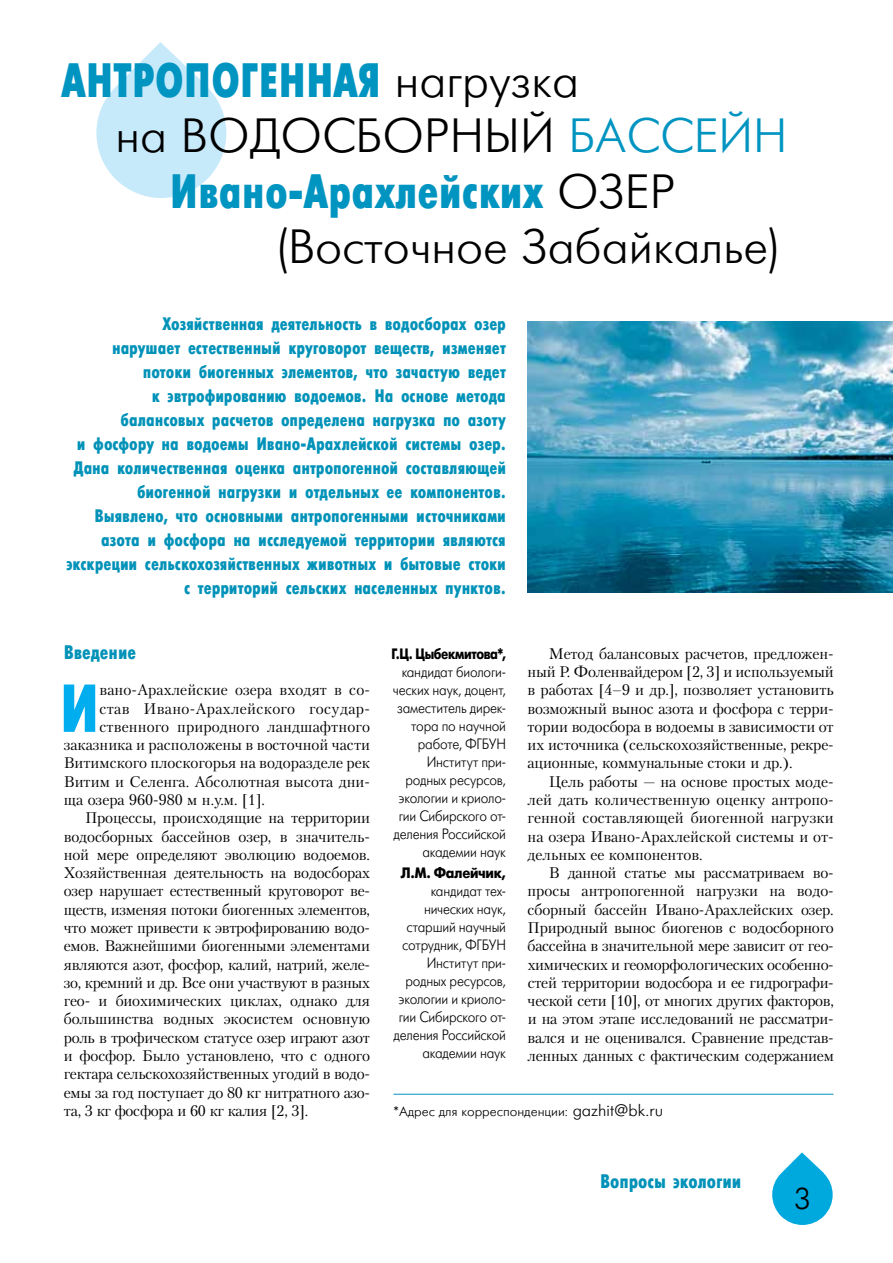
<style>
.page{position:relative;width:893px;height:1263px;background:#fff}
.page>*{position:absolute;margin:0;border:0;box-sizing:border-box;transform-origin:0 0}
.t1{font:67.65px "Futuris X Cond C";color:#00aeef}
.t2{font:48px "Futuris X Cond C";color:#0094c1}
.t3{font:48px "Futuris C";color:#000}
.t4{font:48px "Futuris C";color:#0094c1}
.t5{font:30px "Futuris Cyrillic";color:#000}
.t6{font:19.5px "Futuris X Cond C";color:#0092b8}
.t7{font:18px/24px "Futuris X Cond C";color:#0092b8;text-align:right}
.t8{font:15.3px/18.3px "Petersburg C";letter-spacing:-.01em;color:#000;text-align:justify}
.t9{font:15.3px "Petersburg C";letter-spacing:.01em;color:#000}
.t10{font:15.3px "Petersburg C";letter-spacing:.02em;color:#000}
.t11{font:15px/18px "Futuris C";letter-spacing:-.015em;color:#000;text-align:right;scale:.9 1}
.t12{font:700 15px "Futuris C";letter-spacing:-.025em;color:#000;scale:.81 1}
.t13{font:700 15px "Futuris C";letter-spacing:-.025em;color:#000;scale:.9 1}
.t14{font:13.5px "Futuris C";color:#000}
.s1{font-family:"Futuris C";color:#000}
.s2{color:#000}
.s3{font-size:16.5px}
</style>
<div class="page">
<svg style="left:96px;top:42px;width:130px;height:156px"></svg>
<svg style="left:772px;top:1152px;width:61px;height:73px"></svg>
<hr style="left:393px;top:1094px;width:440px;height:1px;background:#0094c1">
<img style="left:527px;top:321px;width:366px;height:272px">
<h2 class="t2" style="left:62px;top:54px;width:519px">Антропогенная <span class="s1">нагрузка</span></h2>
<h2 class="t3" style="left:116px;top:111px;width:101px">на водос</h2>
<h2 class="t3" style="left:356px;top:111px;width:60px">борн</h2>
<h2 class="t4" style="left:484px;top:111px;width:145px"><span class="s2">ый</span> басс</h2>
<h2 class="t4" style="left:694px;top:111px;width:86px">ейн</h2>
<h2 class="t2" style="left:170px;top:165px;width:501px">Ивано-Арахлейских <span class="s1">оз ер</span></h2>
<h2 class="t3" style="left:278px;top:222px;width:502px">(Восточное Забайкалье)</h2>
<p class="t7" style="left:66px;top:312px;width:442px">Хозяйственная деятельность в водосборах озер<br>нарушает естественный круговорот веществ, изменяет потоки биогенных элементов, что зачастую ведет<br>к эвтрофированию водоемов. На основе метода балансовых расчетов определена нагрузка по азоту<br>и фосфору на водоемы Ивано-Арахлейской системы озер.<br>Дана количественная оценка антропогенной составляющей биогенной нагрузки и отдельных ее компонентов.<br>Выявлено, что основными антропогенными источниками азота и фосфора на исследуемой территории являются экскреции сельскохозяйственных животных и бытовые стоки с территорий сельских населенных пунктов.</p>
<p class="t6" style="left:64px;top:641px;width:74px">Введение</p>
<h1 class="t1" style="left:60px;top:671px;width:41px">И</h1>
<p class="t8" style="left:99px;top:681px;width:272px">вано-Арахлейские озера входят в со-</p>
<p class="t10" style="left:99px;top:699px;width:272px">став Ивано-Арахлейского государ-</p>
<p class="t9" style="left:99px;top:717px;width:272px">ственного природного ландшафтного</p>
<p class="t8" style="left:64px;top:735px;width:308px">заказника и расположены в восточной части</p>
<p class="t8" style="left:64px;top:754px;width:308px">Витимского плоскогорья на водоразделе рек</p>
<p class="t8" style="left:64px;top:772px;width:308px">Витим и Селенга. Абсолютная высота дни-</p>
<p class="t8" style="left:64px;top:790px;width:203px">ща озера 960-980 м н.у.м. [1].</p>
<p class="t8" style="left:85px;top:809px;width:286px">Процессы, происходящие на территории</p>
<p class="t8" style="left:64px;top:827px;width:308px">водосборных бассейнов озер, в значитель-</p>
<p class="t8" style="left:64px;top:845px;width:308px">ной мере определяют эволюцию водоемов.</p>
<p class="t8" style="left:64px;top:863px;width:308px">Хозяйственная деятельность на водосборах</p>
<p class="t8" style="left:64px;top:882px;width:308px">озер нарушает естественный круговорот ве-</p>
<p class="t8" style="left:64px;top:900px;width:308px">ществ, изменяя потоки биогенных элементов,</p>
<p class="t8" style="left:64px;top:918px;width:308px">что может привести к эвтрофированию водо-</p>
<p class="t8" style="left:64px;top:937px;width:308px">емов. Важнейшими биогенными элементами</p>
<p class="t8" style="left:64px;top:955px;width:308px">являются азот, фосфор, калий, натрий, желе-</p>
<p class="t8" style="left:64px;top:973px;width:308px">зо, кремний и др. Все они участвуют в разных</p>
<p class="t8" style="left:64px;top:991px;width:308px">гео- и биохимических циклах, однако для</p>
<p class="t8" style="left:64px;top:1010px;width:308px">большинства водных экосистем основную</p>
<p class="t8" style="left:64px;top:1028px;width:308px">роль в трофическом статусе озер играют азот</p>
<p class="t8" style="left:64px;top:1046px;width:308px">и фосфор. Было установлено, что с одного</p>
<p class="t8" style="left:64px;top:1064px;width:308px">гектара сельскохозяйственных угодий в водо-</p>
<p class="t8" style="left:64px;top:1083px;width:308px">емы за год поступает до 80 кг нитратного азо-</p>
<p class="t8" style="left:64px;top:1101px;width:246px">та, 3 кг фосфора и 60 кг калия [2, 3].</p>
<p class="t12" style="left:391px;top:645px;width:143px">Г.Ц. Цыбекмитова*,</p>
<p class="t11" style="left:393px;top:663px;width:127px">кандидат биологи&shy;ческих наук, доцент, заместитель дирек&shy;тора по научной работе, ФГБУН<br>Институт при&shy;родных ресурсов, экологии и криоло&shy;гии Сибирского от&shy;деления Российской академии наук</p>
<p class="t13" style="left:401px;top:865px;width:118px">Л.М. Фалейчик,</p>
<p class="t11" style="left:393px;top:882px;width:127px">кандидат тех&shy;нических наук, старший научный сотрудник, ФГБУН<br>Институт при&shy;родных ресурсов, экологии и криоло&shy;гии Сибирского от&shy;деления Российской академии наук</p>
<p class="t8" style="left:528px;top:644px;width:308px;text-indent:21px">Метод балансовых расчетов, предложен&shy;ный Р. Фоленвайдером [2, 3] и используемый в работах [4–9 и др.], позволяет установить возможный вынос азота и фосфора с терри&shy;тории водосбора в водоемы в зависимости от их источника (сельскохозяйственные, рекре&shy;ационные, коммунальные стоки и др.).</p>
<p class="t8" style="left:528px;top:772px;width:308px;text-indent:21px">Цель работы — на основе простых моде&shy;лей дать количественную оценку антропо&shy;генной составляющей биогенной нагрузки на озера Ивано-Арахлейской системы и от&shy;дельных ее компонентов.</p>
<p class="t8" style="left:528px;top:863px;width:308px;text-indent:21px">В данной статье мы рассматриваем во&shy;просы антропогенной нагрузки на водо&shy;сборный бассейн Ивано-Арахлейских озер.<br>Природный вынос биогенов с водосборного бассейна в значительной мере зависит от гео&shy;химических и геоморфологических особенно&shy;стей территории водосбора и ее гидрографи&shy;ческой сети [10], от многих других факторов, и на этом этапе исследований не рассматри&shy;вался и не оценивался. Сравнение представ&shy;ленных данных с фактическим содержанием</p>
<p class="t14" style="left:393px;top:1104px;width:271px">*Адрес для корреспонденции: <span class="s3">gazhit@bk.ru</span></p>
<p class="t6" style="left:600px;top:1170px;width:143px">Вопросы экологии</p>
<h3 class="t5" style="left:794px;top:1183px;width:18px">3</h3>
</div>
